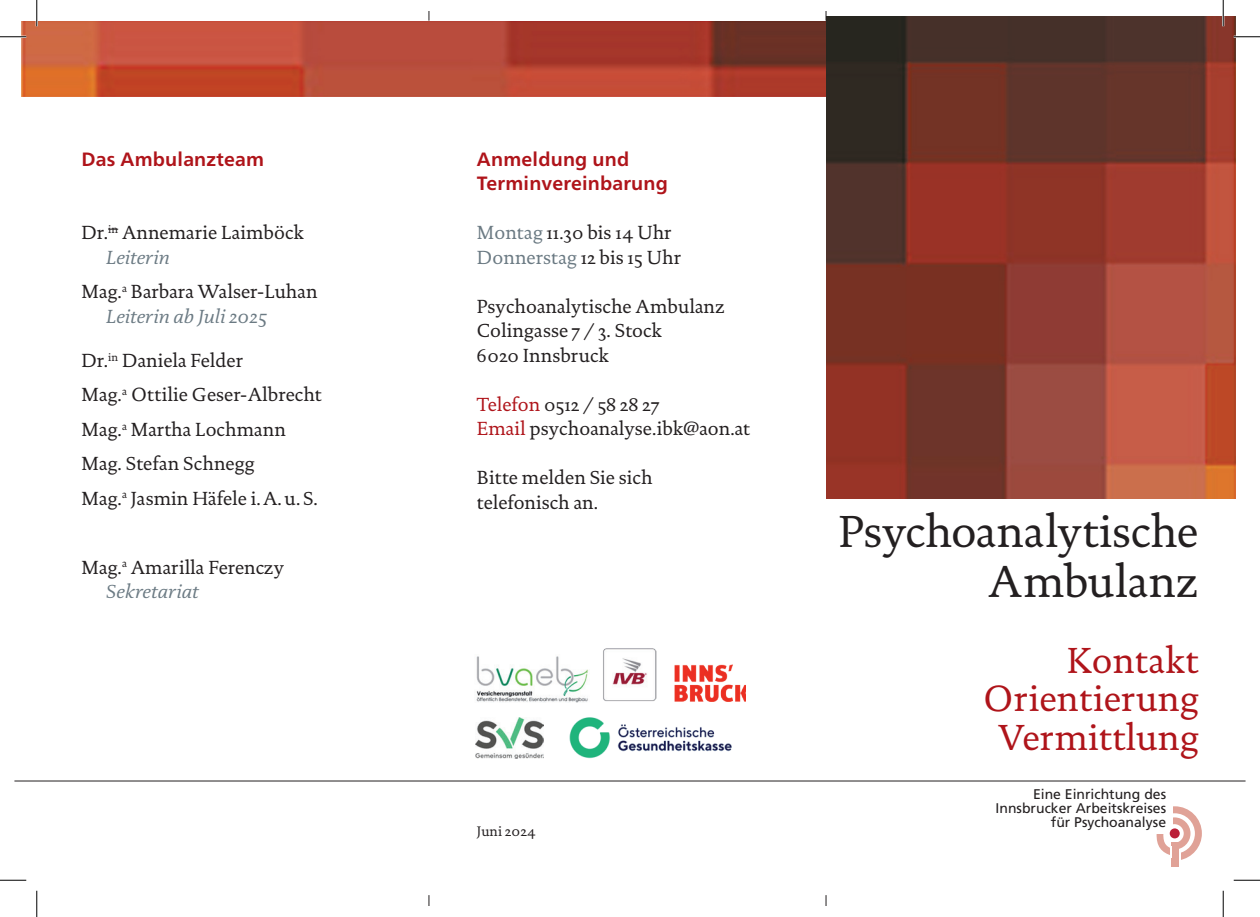
<style>
.page{position:relative;width:1260px;height:917px;background:#fff}
.page>*{position:absolute;margin:0;border:0;box-sizing:border-box;transform-origin:0 0}
.t1{font:45.5px/50.8px "DTL Documenta TOT";color:#231f20;text-align:right}
.t2{font:36.75px/38.5px "DTL Documenta TOT";color:#af141a;text-align:right}
.t3{font:19.25px/24.5px "DTL Documenta TOT";color:#231f20}
.t4{font:700 19.25px/24.5px "Frutiger Neue LT Pro";letter-spacing:.01em;color:#af141a}
.t5{font:19.25px "DTL Documenta TOT";color:#6b7a83}
.t6{font:18.38px "DTL Documenta TOT";color:#231f20}
.t7{font:14px/14px "Frutiger LT Pro";color:#231f20;text-align:right}
.t8{font:14px "DTL Documenta TOT";color:#231f20}
.s1{font-style:italic;color:#6b7a83}
.s2{font-size:19.25px;color:#6b7a83}
.s3{font-size:19.25px}
.s4{font-size:18.38px;color:#231f20}
.s5{color:#231f20}
.s6{font-size:18.38px}
.s7{font-size:19.25px;color:#af141a}
.s8{color:#af141a}
</style>
<div class="page">
<img style="left:22px;top:22px;width:803px;height:74px">
<img style="left:825px;top:17px;width:410px;height:481px">
<hr style="left:14px;top:780px;width:1231px;height:1px;background:#231f20">
<img style="left:476px;top:718px;width:67px;height:41px">
<div style="left:1171px;top:842px;width:7px;height:25px;background:#e0a297"></div>
<svg style="left:1156px;top:806px;width:45px;height:59px"></svg>
<div style="left:1169px;top:828px;width:10px;height:10px;background:#bb2038;border-radius:50%"></div>
<img style="left:674px;top:665px;width:71px;height:36px">
<img style="left:476px;top:656px;width:113px;height:46px">
<img style="left:603px;top:648px;width:53px;height:53px">
<img style="left:569px;top:717px;width:163px;height:41px">
<hr style="left:0;top:36px;width:26px;height:2px;background:#fff">
<hr style="left:1233px;top:36px;width:26px;height:2px;background:#fff">
<hr style="left:36px;top:0;width:2px;height:26px;background:#fff">
<hr style="left:1221px;top:0;width:2px;height:26px;background:#fff">
<svg style="left:0;top:36px;width:26px;height:1px"></svg>
<svg style="left:1233px;top:36px;width:26px;height:1px"></svg>
<svg style="left:0;top:880px;width:26px;height:1px"></svg>
<svg style="left:1233px;top:880px;width:26px;height:1px"></svg>
<svg style="left:36px;top:0;width:1px;height:26px"></svg>
<svg style="left:36px;top:891px;width:1px;height:26px"></svg>
<svg style="left:1222px;top:0;width:1px;height:26px"></svg>
<svg style="left:1222px;top:891px;width:1px;height:26px"></svg>
<p class="t4" style="left:81px;top:147px;width:184px">Das Ambulanzteam</p>
<p class="t3" style="left:106px;top:220px;width:199px;text-indent:-25px">Dr.<sup>in</sup> Annemarie Laimböck<br><span class="s1">Leiterin</span></p>
<p class="t3" style="left:106px;top:279px;width:213px;text-indent:-25px">Mag.<sup>a</sup> Barbara Walser-Luhan<br><span class="s1">Leiterin ab Juli 2025</span></p>
<p class="t3" style="left:81px;top:343px;width:242px;line-height:34.5px">Dr.<sup>in</sup> Daniela Felder<br>Mag.<sup>a</sup> Ottilie Geser-Albrecht<br>Mag.<sup>a</sup> Martha Lochmann<br>Mag. Stefan Schnegg<br>Mag.<sup>a</sup> Jasmin Häfele i.A.u.S.</p>
<p class="t3" style="left:106px;top:555px;width:179px;text-indent:-25px">Mag.<sup>a</sup> Amarilla Ferenczy<br><span class="s1">Sekretariat</span></p>
<p class="t4" style="left:477px;top:147px;width:192px">Anmeldung und<br>Terminvereinbarung</p>
<p class="t6" style="left:477px;top:222px;width:196px"><span class="s2">Montag</span> 11.30 <span class="s3">bis</span> 14 <span class="s3">Uhr</span></p>
<p class="t5" style="left:477px;top:246px;width:205px">Donnerstag <span class="s4">12</span> <span class="s5">bis</span> <span class="s4">15</span> <span class="s5">Uhr</span></p>
<p class="t3" style="left:477px;top:294px;width:249px">Psychoanalytische Ambulanz<br>Colingasse <span class="s6">7 / 3</span>. Stock<br><span class="s6">6020</span> Innsbruck</p>
<p class="t6" style="left:477px;top:394px;width:184px"><span class="s7">Telefon</span> 0512 / 58 28 27</p>
<p class="t3" style="left:477px;top:416px;width:274px"><span class="s8">Email</span> psychoanalyse.ibk@aon.at</p>
<p class="t3" style="left:477px;top:465px;width:177px">Bitte melden Sie sich telefonisch an.</p>
<p class="t8" style="left:477px;top:822px;width:60px">Juni 2024</p>
<h1 class="t1" style="left:838px;top:506px;width:361px">Psychoanalytische<br>Ambulanz</h1>
<h2 class="t2" style="left:982px;top:641px;width:217px">Kontakt<br>Orientierung<br>Vermittlung</h2>
<p class="t7" style="left:995px;top:787px;width:172px">Eine Einrichtung des<br>Innsbrucker Arbeitskreises für Psychoanalyse</p>
</div>
